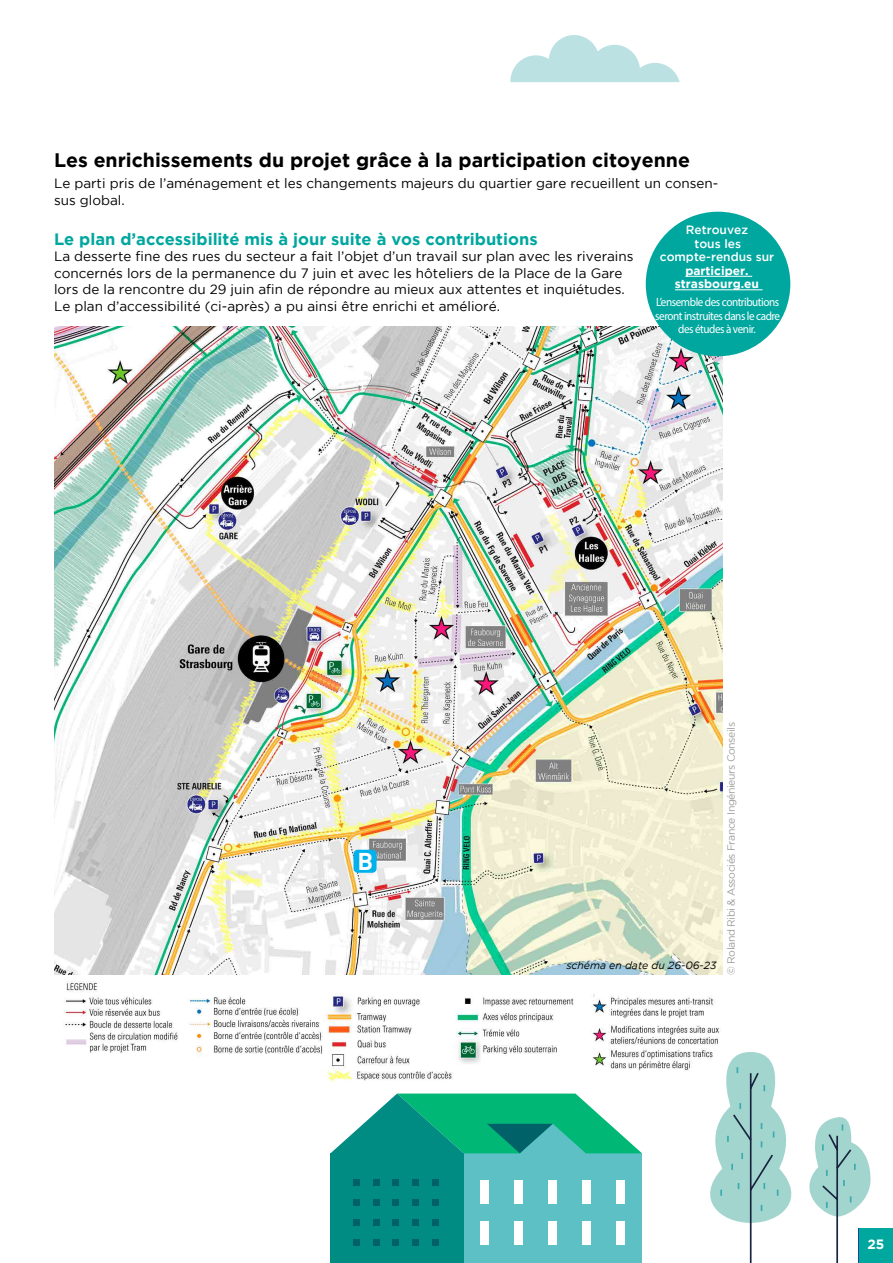
<style>
.page{position:relative;width:893px;height:1263px;background:#fff}
.page>*{position:absolute;margin:0;border:0;box-sizing:border-box;transform-origin:0 0}
.t1{font:700 24px "DIN";color:#fff}
.t2{font:700 19.5px "Gotham";color:#000}
.t3{font:700 16.5px "Gotham";color:#00a79f}
.t4{font:13.5px/16.5px "Gotham";color:#000}
.t5{font:700 13.5px "Gotham";color:#fff}
.t6{font:12px/13.5px "Myriad Pro";letter-spacing:-.04em;color:#fff;text-align:center;scale:.93 1}
.t7{font:500 12px/13.5px "Gotham";color:#fff;text-align:center}
.t8{font:700 12px/13.5px "Gotham";color:#fff;text-align:center}
.t9{font:10.5px "Gotham";letter-spacing:-.04em;color:#9d9d9c}
.t10{font:italic 10.5px "Gotham";color:#000}
</style>
<div class="page">
<svg style="left:510px;top:35px;width:170px;height:47px"></svg>
<svg style="left:710px;top:1052px;width:160px;height:211px"></svg>
<img style="left:54px;top:326px;width:669px;height:649px">
<img style="left:63px;top:983px;width:660px;height:104px">
<div style="left:353px;top:850px;width:24px;height:23px;background:#00b1eb;border-radius:4px"></div>
<div style="left:646px;top:212px;width:144px;height:144px;background:#00a79f;border-radius:50%"></div>
<hr style="left:685px;top:276px;width:67px;height:1px;background:#fff">
<hr style="left:675px;top:290px;width:88px;height:1px;background:#fff">
<div style="left:464px;top:1153px;width:178px;height:110px;background:#5dc0c4"></div>
<div style="left:330px;top:1153px;width:134px;height:110px;background:#008b83"></div>
<svg style="left:331px;top:1093px;width:311px;height:61px"></svg>
<svg style="left:432px;top:1179px;width:6px;height:6px"></svg>
<svg style="left:432px;top:1199px;width:6px;height:6px"></svg>
<svg style="left:432px;top:1219px;width:6px;height:6px"></svg>
<div style="left:432px;top:1239px;width:6px;height:7px;background:#006169"></div>
<div style="left:412px;top:1179px;width:7px;height:6px;background:#006169"></div>
<div style="left:412px;top:1199px;width:7px;height:6px;background:#006169"></div>
<div style="left:412px;top:1219px;width:7px;height:6px;background:#006169"></div>
<div style="left:412px;top:1239px;width:7px;height:7px;background:#006169"></div>
<div style="left:392px;top:1179px;width:7px;height:6px;background:#006169"></div>
<div style="left:392px;top:1199px;width:7px;height:6px;background:#006169"></div>
<div style="left:392px;top:1219px;width:7px;height:6px;background:#006169"></div>
<div style="left:392px;top:1239px;width:7px;height:7px;background:#006169"></div>
<svg style="left:373px;top:1179px;width:6px;height:6px"></svg>
<svg style="left:373px;top:1199px;width:6px;height:6px"></svg>
<svg style="left:373px;top:1219px;width:6px;height:6px"></svg>
<div style="left:373px;top:1239px;width:6px;height:7px;background:#006169"></div>
<div style="left:353px;top:1179px;width:7px;height:6px;background:#006169"></div>
<div style="left:353px;top:1199px;width:7px;height:6px;background:#006169"></div>
<div style="left:353px;top:1219px;width:7px;height:6px;background:#006169"></div>
<div style="left:353px;top:1239px;width:7px;height:7px;background:#006169"></div>
<div style="left:617px;top:1180px;width:8px;height:23px;background:#fff"></div>
<div style="left:583px;top:1180px;width:8px;height:23px;background:#fff"></div>
<div style="left:548px;top:1180px;width:9px;height:23px;background:#fff"></div>
<div style="left:514px;top:1180px;width:9px;height:23px;background:#fff"></div>
<div style="left:480px;top:1180px;width:8px;height:23px;background:#fff"></div>
<div style="left:617px;top:1221px;width:8px;height:23px;background:#fff"></div>
<div style="left:583px;top:1221px;width:8px;height:23px;background:#fff"></div>
<div style="left:548px;top:1221px;width:9px;height:23px;background:#fff"></div>
<div style="left:514px;top:1221px;width:9px;height:23px;background:#fff"></div>
<div style="left:480px;top:1221px;width:8px;height:23px;background:#fff"></div>
<div style="left:859px;top:1229px;width:34px;height:34px;background:#00a79f"></div>
<h2 class="t2" style="left:54px;top:149px;width:638px">Les enrichissements du projet grâce à la participation citoyenne</h2>
<p class="t4" style="left:54px;top:175px;width:666px">Le parti pris de l’aménagement et les changements majeurs du quartier gare recueillent un consen&shy;sus global.</p>
<p class="t3" style="left:54px;top:229px;width:485px">Le plan d’accessibilité mis à jour suite à vos contributions</p>
<p class="t4" style="left:54px;top:248px;width:581px">La desserte fine des rues du secteur a fait l’objet d’un travail sur plan avec les riverains concernés lors de la permanence du 7 juin et avec les hôteliers de la Place de la Gare lors de la rencontre du 29 juin afin de répondre au mieux aux attentes et inquiétudes.<br>Le plan d’accessibilité (ci-après) a pu ainsi être enrichi et amélioré.</p>
<p class="t7" style="left:660px;top:223px;width:116px">Retrouvez<br>tous les compte-rendus sur</p>
<p class="t8" style="left:675px;top:263px;width:86px">participer. strasbourg.eu</p>
<p class="t6" style="left:655px;top:295px;width:136px">L’ensemble des contributions seront instruites dans le cadre des études à venir.</p>
<h1 class="t1" style="left:358px;top:845px;width:17px">B</h1>
<p class="t10" style="left:566px;top:959px;width:152px">schéma en date du 26-06-23</p>
<p class="t9" style="left:725px;top:975px;width:254px;rotate:-90deg">© Roland Ribi &amp; Associés France Ingénieurs Conseils</p>
<p class="t5" style="left:867px;top:1237px;width:18px">25</p>
</div>
